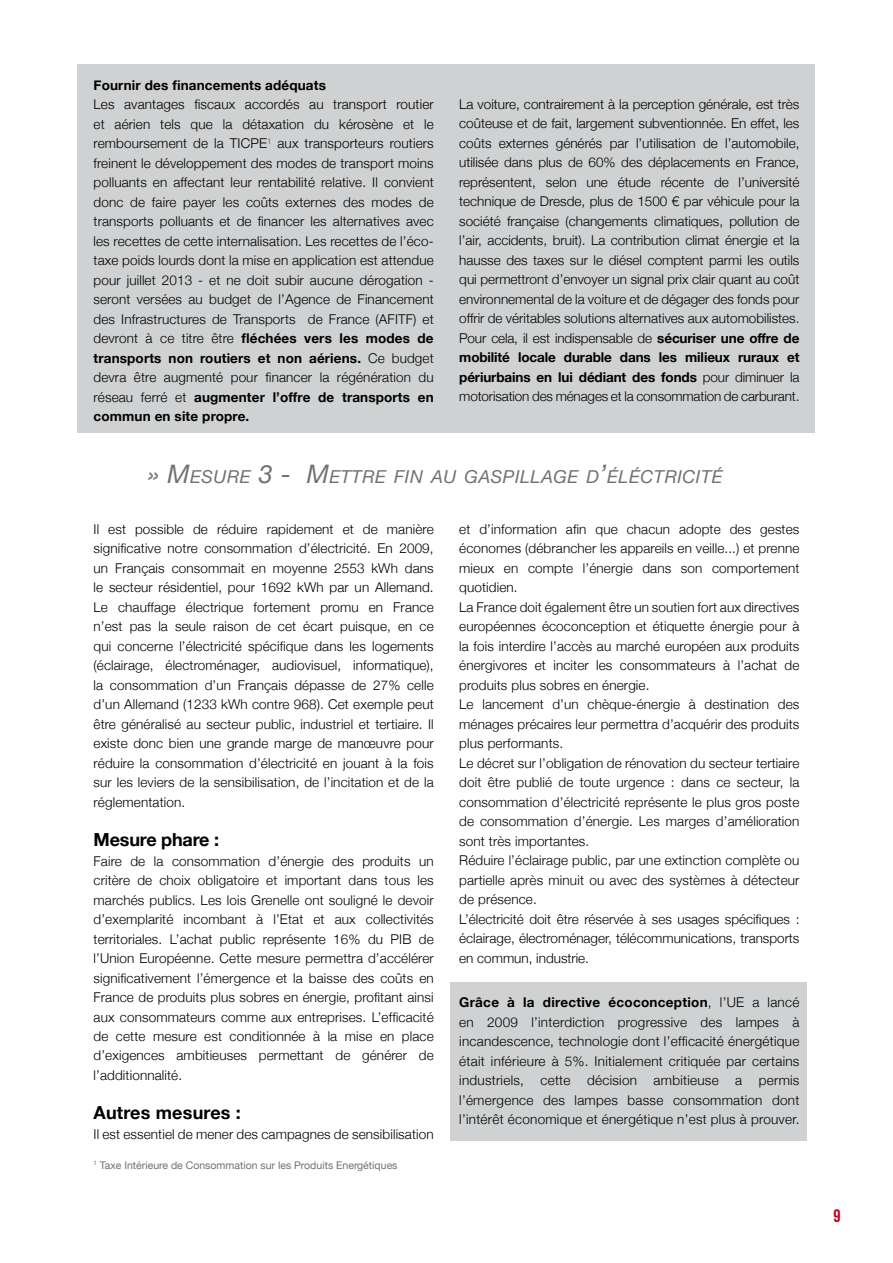
<style>
.page{position:relative;width:893px;height:1263px;background:#fff}
.page>*{position:absolute;margin:0;border:0;box-sizing:border-box;transform-origin:0 0}
.t1{font:700 18px "Helvetica Neue";letter-spacing:.01em;color:#000}
.t2{font:700 18px "Helvetica Neue";letter-spacing:-.01em;color:#000}
.t3{font:18px "Bebas Neue";color:#bf001c}
.t4{font:italic 17.85px "Helvetica Neue";letter-spacing:.03em;color:#707172}
.t5{font:300 13.5px/19.5px "Helvetica Neue";letter-spacing:.01em;color:#000;text-align:justify}
.t6{font:700 13.5px "Helvetica Neue";letter-spacing:.01em;color:#000}
.t7{font:10.5px "Helvetica Neue";color:#707172}
.s1{font-weight:700}
.s2{font-size:25.5px}
</style>
<div class="page">
<div style="left:451px;top:982px;width:356px;height:159px;background:#d0d1d2"></div>
<div style="left:78px;top:64px;width:737px;height:368px;background:#d0d1d2"></div>
<p class="t6" style="left:94px;top:77px;width:234px">Fournir des financements adéquats</p>
<p class="t5" style="left:94px;top:94px;width:342px">Les avantages fiscaux accordés au transport routier et aérien tels que la détaxation du kérosène et le remboursement de la TICPE<sup>1</sup> aux transporteurs routiers freinent le développement des modes de transport moins polluants en affectant leur rentabilité relative. Il convient donc de faire payer les coûts externes des modes de transports polluants et de financer les alternatives avec les recettes de cette internalisation. Les recettes de l’éco&shy;taxe poids lourds dont la mise en application est attendue pour juillet 2013 - et ne doit subir aucune dérogation - seront versées au budget de l’Agence de Financement des Infrastructures de Transports de France (AFITF) et devront à ce titre être <span class="s1">fléchées vers les modes de transports non routiers et non aériens.</span> Ce budget devra être augmenté pour financer la régénération du réseau ferré et <span class="s1">augmenter l’offre de transports en commun en site propre.</span></p>
<p class="t5" style="left:459px;top:94px;width:342px">La voiture, contrairement à la perception générale, est très coûteuse et de fait, largement subventionnée. En effet, les coûts externes générés par l’utilisation de l’automobile, utilisée dans plus de 60% des déplacements en France, représentent, selon une étude récente de l’université technique de Dresde, plus de 1500 € par véhicule pour la société française (changements climatiques, pollution de l’air, accidents, bruit). La contribution climat énergie et la hausse des taxes sur le diésel comptent parmi les outils qui permettront d’envoyer un signal prix clair quant au coût environnemental de la voiture et de dégager des fonds pour offrir de véritables solutions alternatives aux automobilistes.<br>Pour cela, il est indispensable de <span class="s1">sécuriser une offre de mobilité locale durable dans les milieux ruraux et périurbains en lui dédiant des fonds</span> pour diminuer la motorisation des ménages et la consommation de carburant.</p>
<h2 class="t4" style="left:148px;top:465px;width:577px"><span class="s2">» M</span>ESURE <span class="s2">3 - M</span>ETTRE FIN AU GASPILLAGE D<span class="s2">’</span>ÉLÉCTRICITÉ</h2>
<p class="t5" style="left:94px;top:519px;width:342px">Il est possible de réduire rapidement et de manière significative notre consommation d’électricité. En 2009, un Français consommait en moyenne 2553 kWh dans le secteur résidentiel, pour 1692 kWh par un Allemand.<br>Le chauffage électrique fortement promu en France n’est pas la seule raison de cet écart puisque, en ce qui concerne l’électricité spécifique dans les logements (éclairage, électroménager, audiovisuel, informatique), la consommation d’un Français dépasse de 27% celle d’un Allemand (1233 kWh contre 968). Cet exemple peut être généralisé au secteur public, industriel et tertiaire. Il existe donc bien une grande marge de manœuvre pour réduire la consommation d’électricité en jouant à la fois sur les leviers de la sensibilisation, de l’incitation et de la réglementation.</p>
<h1 class="t2" style="left:94px;top:828px;width:127px">Mesure phare :</h1>
<p class="t5" style="left:94px;top:851px;width:342px">Faire de la consommation d’énergie des produits un critère de choix obligatoire et important dans tous les marchés publics. Les lois Grenelle ont souligné le devoir d’exemplarité incombant à l’Etat et aux collectivités territoriales. L’achat public représente 16% du PIB de l’Union Européenne. Cette mesure permettra d’accélérer significativement l’émergence et la baisse des coûts en France de produits plus sobres en énergie, profitant ainsi aux consommateurs comme aux entreprises. L’efficacité de cette mesure est conditionnée à la mise en place d’exigences ambitieuses permettant de générer de l’additionnalité.</p>
<h1 class="t1" style="left:94px;top:1101px;width:149px">Autres mesures :</h1>
<p class="t5" style="left:94px;top:1124px;width:342px">Il est essentiel de mener des campagnes de sensibilisation</p>
<p class="t7" style="left:94px;top:1159px;width:305px"><sup>1</sup> Taxe Intérieure de Consommation sur les Produits Energétiques</p>
<p class="t5" style="left:459px;top:519px;width:342px;text-align:left">et d’information afin que chacun adopte des gestes économes (débrancher les appareils en veille...) et prenne mieux en compte l’énergie dans son comportement quotidien.<br>La France doit également être un soutien fort aux directives européennes écoconception et étiquette énergie pour à la fois interdire l’accès au marché européen aux produits énergivores et inciter les consommateurs à l’achat de produits plus sobres en énergie.<br>Le lancement d’un chèque-énergie à destination des ménages précaires leur permettra d’acquérir des produits plus performants.<br>Le décret sur l’obligation de rénovation du secteur tertiaire doit être publié de toute urgence : dans ce secteur, la consommation d’électricité représente le plus gros poste de consommation d’énergie. Les marges d’amélioration sont très importantes.<br>Réduire l’éclairage public, par une extinction complète ou partielle après minuit ou avec des systèmes à détecteur de présence.<br>L’électricité doit être réservée à ses usages spécifiques : éclairage, électroménager, télécommunications, transports en commun, industrie.</p>
<p class="t5" style="left:459px;top:992px;width:342px"><span class="s1">Grâce à la directive écoconception</span>, l’UE a lancé en 2009 l’interdiction progressive des lampes à incandescence, technologie dont l’efficacité énergétique était inférieure à 5%. Initialement critiquée par certains industriels, cette décision ambitieuse a permis l’émergence des lampes basse consommation dont l’intérêt économique et énergétique n’est plus à prouver.</p>
<h1 class="t3" style="left:833px;top:1206px;width:9px">9</h1>
</div>
